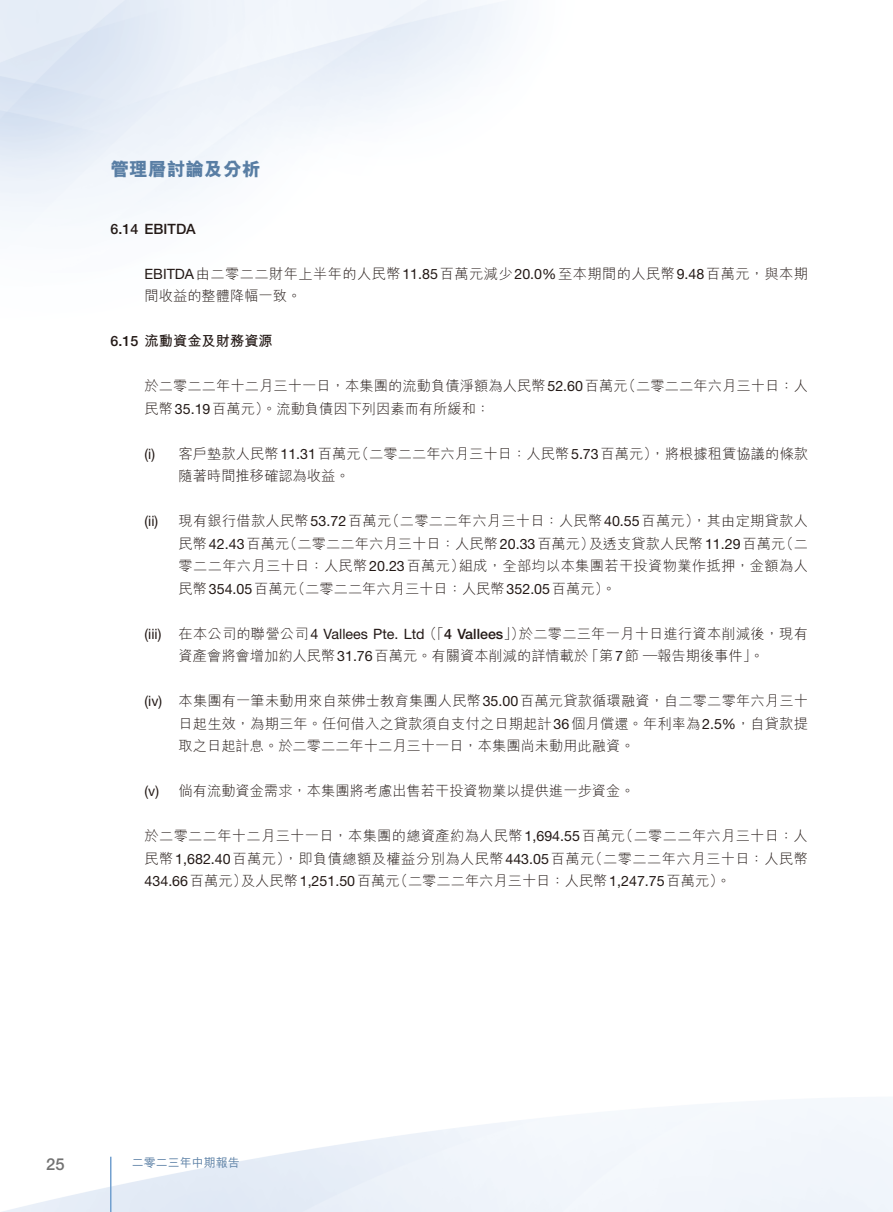
<style>
.page{position:relative;width:893px;height:1212px;background:#fff}
.page>*{position:absolute;margin:0;border:0;box-sizing:border-box;transform-origin:0 0}
.t1{font:800 18.75px "M Hei HK";color:#597ea4}
.t2{font:500 16.5px "Helvetica Neue LT Std";color:#727272}
.t3{font:300 14.25px/22.5px "M Hei HK";letter-spacing:.01em;color:#231916}
.t4{font:14.25px "Helvetica Neue LT Std";color:#231916}
.t5{font:300 14.25px/22.5px "M Hei HK";letter-spacing:.03em;color:#231916}
.t6{font:700 14.25px "M Hei HK";color:#231916}
.t7{font:500 14.25px "Helvetica Neue LT Std";color:#231916}
.t8{font:500 12px "M Hei HK";color:#597ea4}
.s1{font-family:"Helvetica Neue LT Std";font-weight:400}
.s2{font-family:"Helvetica Neue LT Std";font-weight:500}
.s3{font-family:"M Hei HK";font-weight:300}
.s4{font-weight:500}
</style>
<div class="page">
<hr style="left:110px;top:1157px;width:2px;height:55px;background:#72a0cf">
<h1 class="t1" style="left:111px;top:160px;width:152px">管理層討論及分析</h1>
<p class="t7" style="left:111px;top:220px;width:87px">6.14 EBITDA</p>
<p class="t3" style="left:145px;top:262px;width:665px"><span class="s1">EBITDA</span>由二零二二財年上半年的人民幣<span class="s1">11.85</span>百萬元減少<span class="s1">20.0%</span>至本期間的人民幣<span class="s1">9.48</span>百萬元，與本期間收益的整體降幅一致。</p>
<p class="t6" style="left:111px;top:331px;width:164px"><span class="s2">6.15</span> 流動資金及財務資源</p>
<p class="t3" style="left:622px;top:375px;width:188px">（二零二二年六月三十日：人</p>
<p class="t3" style="left:145px;top:375px;width:485px">於二零二二年十二月三十一日，本集團的流動負債淨額為人民幣<span class="s1">52.60</span>百萬元民幣<span class="s1">35.19</span>百萬元）。流動負債因下列因素而有所緩和：</p>
<p class="t3" style="left:355px;top:442px;width:455px">（二零二二年六月三十日：人民幣<span class="s1">5.73</span>百萬元，）將根據租賃協議的條款</p>
<p class="t3" style="left:179px;top:442px;width:184px">客戶墊款人民幣<span class="s1">11.31</span>百萬元</p>
<p class="t4" style="left:145px;top:445px;width:12px">) i(</p>
<p class="t4" style="left:145px;top:513px;width:15px">i i( )</p>
<p class="t4" style="left:145px;top:625px;width:18px">(iii)</p>
<p class="t4" style="left:145px;top:693px;width:19px">i v( )</p>
<p class="t4" style="left:145px;top:783px;width:16px">v( )</p>
<p class="t3" style="left:179px;top:465px;width:172px">隨著時間推移確認為收益。</p>
<p class="t3" style="left:385px;top:510px;width:424px">（二零二二年六月三十日：人民幣<span class="s1">40.55</span>百萬元，）其由定期貸款人</p>
<p class="t3" style="left:179px;top:510px;width:214px">現有銀行借款人民幣<span class="s1">53.72</span>百萬元</p>
<p class="t3" style="left:589px;top:532px;width:198px">及透支貸款人民幣<span class="s1">11.29</span>百萬元</p>
<p class="t3" style="left:283px;top:532px;width:313px">（二零二二年六月三十日：人民幣<span class="s1">20.33</span>百萬元）</p>
<p class="t3" style="left:779px;top:532px;width:30px">（二</p>
<p class="t3" style="left:179px;top:532px;width:112px">民幣<span class="s1">42.43</span>百萬元</p>
<p class="t3" style="left:291px;top:555px;width:327px;text-indent:-112px">零二二年六月三十日：人民幣<span class="s1">20.23</span>百萬元）<br>（二零二二年六月三十日：人民幣<span class="s1">352.05</span>百萬元。(</p>
<p class="t3" style="left:459px;top:555px;width:350px">組成，全部均以本集團若干投資物業作抵押，金額為人</p>
<p class="t4" style="left:179px;top:580px;width:120px"><span class="s3">民幣</span>354.05<span class="s3">百萬元</span></p>
<p class="t4" style="left:179px;top:625px;width:348px"><span class="s3">在本公司的聯營公司</span>4 Vallees Pte. Ltd<span class="s3">（「</span><span class="s4">4 Vallees</span><span class="s3">」）</span></p>
<p class="t3" style="left:519px;top:622px;width:290px">於二零二三年一月十日進行資本削減後，現有</p>
<p class="t3" style="left:179px;top:645px;width:411px">資產會將會增加約人民幣<span class="s1">31.76</span>百萬元。有關資本削減的詳情載於</p>
<p class="t3" style="left:179px;top:690px;width:631px">本集團有一筆未動用來自萊佛士教育集團人民幣<span class="s1">35.00</span>百萬元貸款循環融資，自二零二零年六月三十</p>
<p class="t3" style="left:585px;top:645px;width:181px">「第<span class="s1">7</span>節 —報告期後事件。「</p>
<p class="t3" style="left:179px;top:712px;width:631px">日起生效，為期三年。任何借入之貸款須自支付之日期起計<span class="s1">36</span>個月償還。年利率為<span class="s1">2.5%</span>，自貸款提取之日起計息。於二零二二年十二月三十一日，本集團尚未動用此融資。</p>
<p class="t3" style="left:179px;top:780px;width:457px">倘有流動資金需求，本集團將考慮出售若干投資物業以提供進一步資金。</p>
<p class="t3" style="left:619px;top:825px;width:190px">（二零二二年六月三十日：人</p>
<p class="t3" style="left:588px;top:825px;width:221px;text-indent:-444px">於二零二二年十二月三十一日，本集團的總資產約為人民幣<span class="s1">1,694.55</span>百萬元<br>（二零二二年六月三十日：人民幣</p>
<p class="t5" style="left:394px;top:847px;width:338px;text-indent:-249px">民幣<span class="s1">1,682.40</span>百萬元，）即負債總額及權益分別為人民幣<span class="s1">443.05</span>百萬元<br>（二零二二年六月三十日：人民幣<span class="s1">1,247.75</span>百萬元。(</p>
<p class="t4" style="left:145px;top:873px;width:104px">434.66<span class="s3">百萬元）</span></p>
<p class="t4" style="left:241px;top:873px;width:160px"><span class="s3">及人民幣</span>1,251.50<span class="s3">百萬元</span></p>
<p class="t2" style="left:46px;top:1155px;width:20px">25</p>
<p class="t8" style="left:132px;top:1154px;width:109px">二零二三年中期報告</p>
</div>
